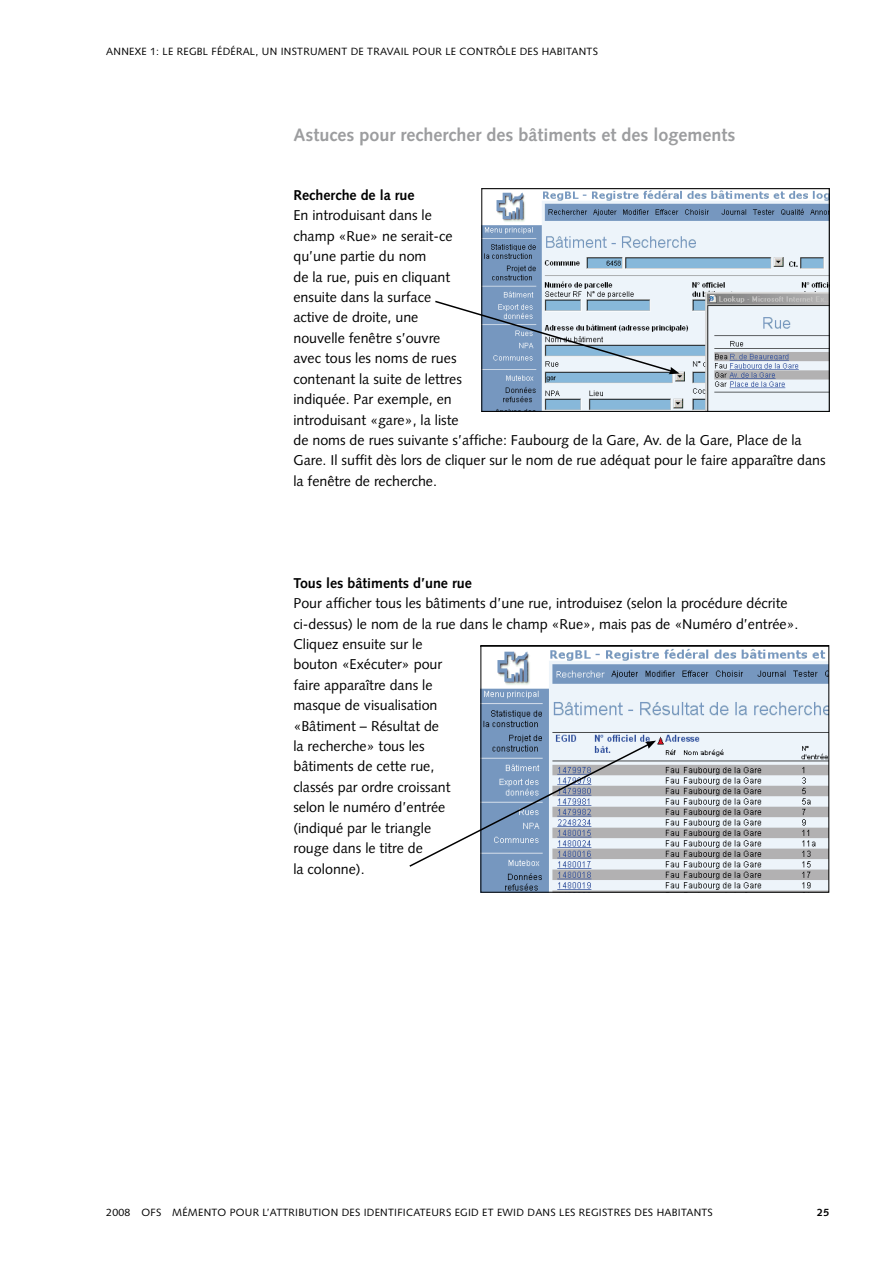
<style>
.page{position:relative;width:893px;height:1263px;background:#fff}
.page>*{position:absolute;margin:0;border:0;box-sizing:border-box;transform-origin:0 0}
.t1{font:700 18px "Syntax";color:#9c9d9f}
.t2{font:14.25px/20.4px "Syntax";color:#000}
.t3{font:700 14.25px "Syntax";color:#000}
.t4{font:10.5px "Syntax";letter-spacing:.025em;color:#000}
.t5{font:700 10.5px "Syntax";color:#000}
</style>
<div class="page">
<img style="left:483px;top:190px;width:345px;height:220px">
<div style="left:481px;top:188px;width:349px;height:224px;border:1px solid #000"></div>
<img style="left:482px;top:648px;width:345px;height:243px">
<div style="left:480px;top:645px;width:349px;height:248px;border:1px solid #000"></div>
<svg style="left:409px;top:741px;width:247px;height:127px"></svg>
<svg style="left:435px;top:300px;width:245px;height:74px"></svg>
<p class="t4" style="left:106px;top:45px;width:15px">Anne</p>
<p class="t4" style="left:135px;top:45px;width:50px">xe 1: Le Reg</p>
<p class="t4" style="left:197px;top:45px;width:90px">BL fédéral, un -inst</p>
<p class="t4" style="left:303px;top:45px;width:23px">rument</p>
<p class="t4" style="left:351px;top:45px;width:37px">de travail</p>
<p class="t4" style="left:413px;top:45px;width:56px">pour lecont</p>
<p class="t4" style="left:490px;top:45px;width:37px">rôle des</p>
<p class="t4" style="left:542px;top:45px;width:8px">habitants</p>
<p class="t1" style="left:293px;top:125px;width:443px">Astuces pour rechercher des bâtiments et des logements</p>
<p class="t3" style="left:293px;top:187px;width:123px">Recherche de la rue</p>
<p class="t2" style="left:293px;top:205px;width:534px">En introduisant dans le<br>champ «Rue» ne serait-ce<br>qu’une partie du nom<br>de la rue, puis en cliquant<br>ensuite dans la surface<br>active de droite, une<br>nouvelle fenêtre s’ouvre<br>avec tous les noms de rues<br>contenant la suite de lettres<br>indiquée. Par exemple, en<br>introduisant «gare», la liste<br>de noms de rues suivante s’affiche: Faubourg de la Gare, Av. de la Gare, Place de la Gare. Il suffit dès lors de cliquer sur le nom de rue adéquat pour le faire apparaître dans la fenêtre de recherche.</p>
<p class="t3" style="left:293px;top:575px;width:180px">Tous les bâtiments d’une rue</p>
<p class="t2" style="left:293px;top:593px;width:507px">Pour afficher tous les bâtiments d’une rue, introduisez (selon la procédure décrite ci-dessus) le nom de la rue dans le champ «Rue», mais pas de «Numéro d’entrée».<br>Cliquez ensuite sur le<br>bouton «Exécuter» pour<br>faire apparaître dans le<br>masque de visualisation<br>«Bâtiment – Résultat de<br>la recherche» tous les<br>bâtiments de cette rue,<br>classés par ordre croissant<br>selon le numéro d’entrée<br>(indiqué par le triangle<br>rouge dans le titre de<br>la colonne).</p>
<p class="t4" style="left:106px;top:1206px;width:91px">2008 OFS Mémento</p>
<p class="t4" style="left:230px;top:1206px;width:90px">po ur l’attrib ution</p>
<p class="t4" style="left:342px;top:1206px;width:7px">des</p>
<p class="t4" style="left:364px;top:1206px;width:7px">identificate</p>
<p class="t4" style="left:431px;top:1206px;width:104px">urs EGID et EWID dans</p>
<p class="t4" style="left:559px;top:1206px;width:6px">les</p>
<p class="t4" style="left:579px;top:1206px;width:14px">regist</p>
<p class="t4" style="left:614px;top:1206px;width:28px">res des</p>
<p class="t4" style="left:657px;top:1206px;width:8px">habitants</p>
<p class="t5" style="left:817px;top:1206px;width:13px">25</p>
</div>
